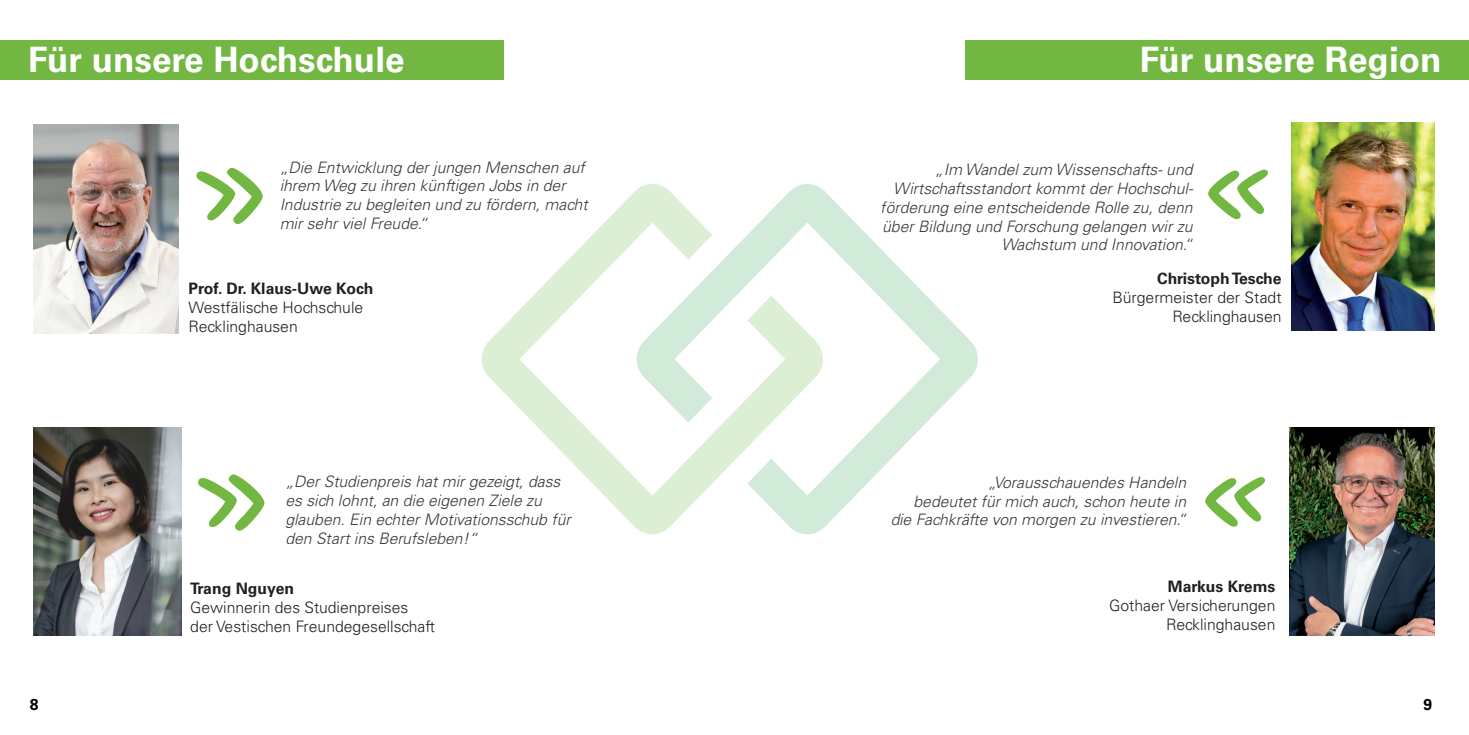
<style>
.page{position:relative;width:1469px;height:735px;background:#fff}
.page>*{position:absolute;margin:0;border:0;box-sizing:border-box;transform-origin:0 0}
.t1{font:700 35px "Univers LT Std";color:#fff}
.t2{font:italic 300 15.75px/18.9px "Univers LT Std";color:#231f20;text-align:right}
.t3{font:300 15.75px/18.9px "Univers LT Std";color:#231f20}
.t4{font:700 15.75px "Univers LT Std";color:#231f20}
.s1{color:#73b743}
</style>
<div class="page">
<svg style="left:831px;top:198px;width:147px;height:322px"></svg>
<svg style="left:482px;top:184px;width:349px;height:350px"></svg>
<img style="left:1289px;top:427px;width:145px;height:208px">
<img style="left:1291px;top:122px;width:143px;height:208px">
<img style="left:33px;top:427px;width:148px;height:208px">
<img style="left:33px;top:125px;width:146px;height:208px">
<div style="left:0;top:40px;width:504px;height:39px;background:#73b743"></div>
<div style="left:965px;top:40px;width:503px;height:39px;background:#73b743"></div>
<h1 class="t1" style="left:0;top:39px;width:406px"><span class="s1">. .</span>Für unsere Hochschule</h1>
<h1 class="t1" style="left:1139px;top:39px;width:331px">Für unsere Region<span class="s1">. .</span></h1>
<p class="t2" style="left:279px;top:157px;width:309px;text-align:left">„Die Entwicklung der jungen Menschen auf ihrem Weg zu ihren künftigen Jobs in der Industrie zu begleiten und zu fördern, macht mir sehr viel Freude.“</p>
<p class="t4" style="left:189px;top:279px;width:186px">Prof. Dr. Klaus-Uwe Koch</p>
<p class="t3" style="left:189px;top:297px;width:176px">Westfälische Hochschule<br>Recklinghausen</p>
<p class="t2" style="left:285px;top:472px;width:287px;text-align:left">„Der Studienpreis hat mir gezeigt, dass es sich lohnt, an die eigenen Ziele zu glauben. Ein echter Motivationsschub für den Start ins Berufsleben!“</p>
<p class="t4" style="left:190px;top:579px;width:105px">Trang Nguyen</p>
<p class="t3" style="left:190px;top:597px;width:246px">Gewinnerin des Studienpreises der Vestischen Freundegesellschaft</p>
<p class="t2" style="left:880px;top:160px;width:314px">„Im Wandel zum Wissenschafts- und Wirtschaftsstandort kommt der Hochschul&shy;förderung eine entscheidende Rolle zu, denn über Bildung und Forschung gelangen wir zu Wachstum und Innovation.“</p>
<p class="t4" style="left:1157px;top:269px;width:126px">Christoph Tesche</p>
<p class="t3" style="left:1112px;top:287px;width:171px;text-align:right">Bürgermeister der Stadt<br>Recklinghausen</p>
<p class="t2" style="left:890px;top:472px;width:297px">„Vorausschauendes Handeln<br>bedeutet für mich auch, schon heute in die Fachkräfte von morgen zu investieren.“</p>
<p class="t4" style="left:1167px;top:577px;width:109px">Markus Krems</p>
<p class="t3" style="left:1109px;top:596px;width:168px;text-align:right">Gothaer Versicherungen<br>Recklinghausen</p>
</div>
